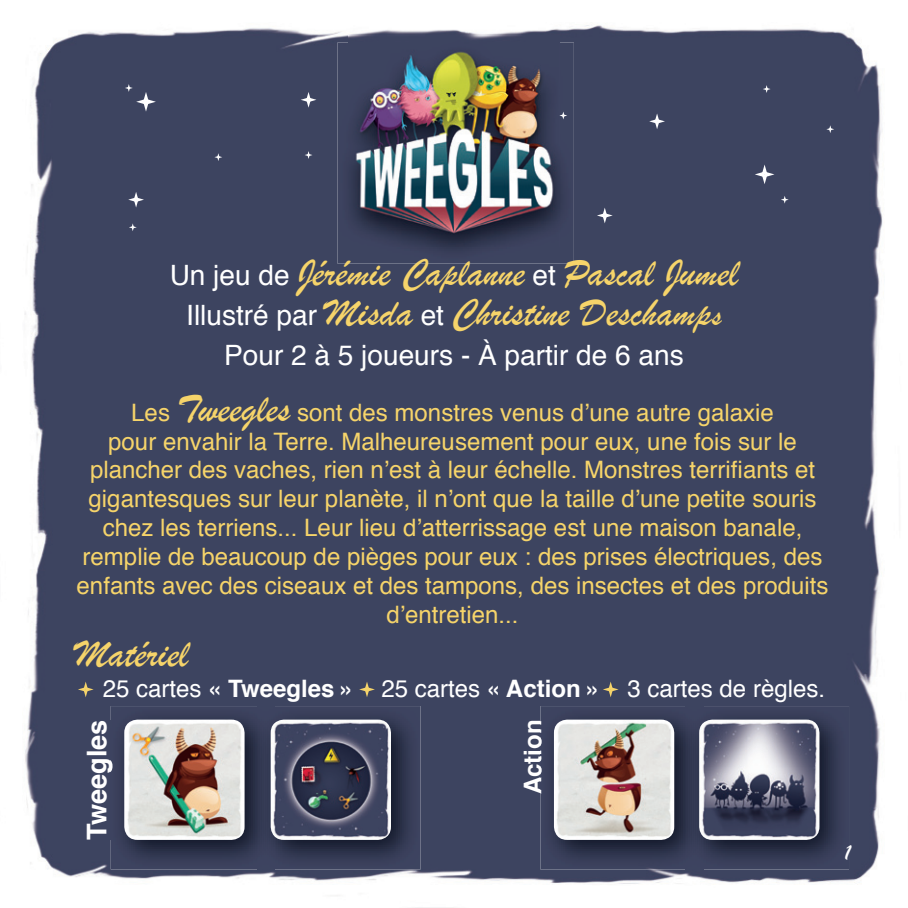
<style>
.page{position:relative;width:908px;height:908px;background:#fff}
.page>*{position:absolute;margin:0;border:0;box-sizing:border-box;transform-origin:0 0}
.t1{font:40px/40px "Brush Script";color:#f6d46a;text-align:center}
.t2{font:28px "Helvetica";color:#fff}
.t3{font:700 27.2px "Helvetica";color:#fff}
.t4{font:24px/28.8px "Helvetica";color:#f6d46a;text-align:center}
.t5{font:24px "Helvetica";color:#fff}
.t6{font:700 24px "Helvetica";color:#fff}
.t7{font:24px "Brush Script";color:#fff}
.s1{font-family:"Helvetica";font-size:28px;color:#fff}
.s2{font-size:32px}
.s3{font-family:"Brush Script";font-size:40px}
.s4{font-weight:700}
</style>
<div class="page">
<img style="left:25px;top:25px;width:858px;height:871px">
<img style="left:337px;top:42px;width:236px;height:221px">
<img style="left:348px;top:35px;width:211px;height:211px">
<svg style="left:78px;top:681px;width:16px;height:16px"></svg>
<svg style="left:359px;top:681px;width:16px;height:16px"></svg>
<svg style="left:602px;top:681px;width:16px;height:16px"></svg>
<svg style="left:300px;top:92px;width:16px;height:16px"></svg>
<svg style="left:596px;top:207px;width:16px;height:16px"></svg>
<svg style="left:128px;top:192px;width:16px;height:15px"></svg>
<svg style="left:649px;top:113px;width:15px;height:16px"></svg>
<svg style="left:214px;top:153px;width:8px;height:8px"></svg>
<svg style="left:780px;top:196px;width:8px;height:7px"></svg>
<svg style="left:129px;top:223px;width:8px;height:8px"></svg>
<svg style="left:762px;top:85px;width:8px;height:8px"></svg>
<svg style="left:825px;top:125px;width:8px;height:8px"></svg>
<svg style="left:304px;top:151px;width:8px;height:8px"></svg>
<svg style="left:125px;top:84px;width:31px;height:27px"></svg>
<svg style="left:754px;top:164px;width:20px;height:20px"></svg>
<svg style="left:559px;top:111px;width:8px;height:8px"></svg>
<img style="left:111px;top:705px;width:146px;height:164px">
<img style="left:111px;top:720px;width:1px;height:119px">
<img style="left:124px;top:719px;width:120px;height:120px">
<img style="left:274px;top:705px;width:146px;height:164px">
<img style="left:257px;top:705px;width:17px;height:164px">
<img style="left:270px;top:719px;width:121px;height:120px">
<img style="left:540px;top:705px;width:145px;height:164px">
<img style="left:540px;top:720px;width:1px;height:73px">
<img style="left:553px;top:719px;width:121px;height:120px">
<img style="left:703px;top:705px;width:145px;height:164px">
<img style="left:685px;top:705px;width:18px;height:164px">
<img style="left:698px;top:719px;width:121px;height:120px">
<h1 class="t1" style="left:170px;top:253px;width:570px"><span class="s1">Un jeu de</span> Jérémie Caplanne <span class="s1">et</span> Pascal Jumel<br><span class="s1">Illustré par</span> Misda <span class="s1">et</span> Christine Deschamp<span class="s2">s</span></h1>
<p class="t2" style="left:224px;top:333px;width:461px">Pour 2 à 5 joueurs - À partir de 6 ans</p>
<p class="t4" style="left:77px;top:398px;width:753px">Les <span class="s3">Tweegles</span> sont des monstres venus d’une autre galaxie<br>pour envahir la Terre. Malheureusement pour eux, une fois sur le plancher des vaches, rien n’est à leur échelle. Monstres terrifiants et gigantesques sur leur planète, il n’ont que la taille d’une petite souris chez les terriens... Leur lieu d’atterrissage est une maison banale, remplie de beaucoup de pièges pour eux : des prises électriques, des enfants avec des ciseaux et des tampons, des insectes et des produits d’entretien...</p>
<h1 class="t1" style="left:75px;top:634px;width:114px">Matériel</h1>
<p class="t5" style="left:103px;top:670px;width:723px">25 cartes <span class="s4">« Tweegles »</span> 25 cartes <span class="s4">« Action »</span> 3 cartes de règles.</p>
<p class="t3" style="left:75px;top:839px;width:122px;rotate:-90deg">Tweegles</p>
<p class="t6" style="left:513px;top:794px;width:76px;rotate:-90deg">Action</p>
<p class="t7" style="left:844px;top:837px;width:8px">1</p>
</div>
